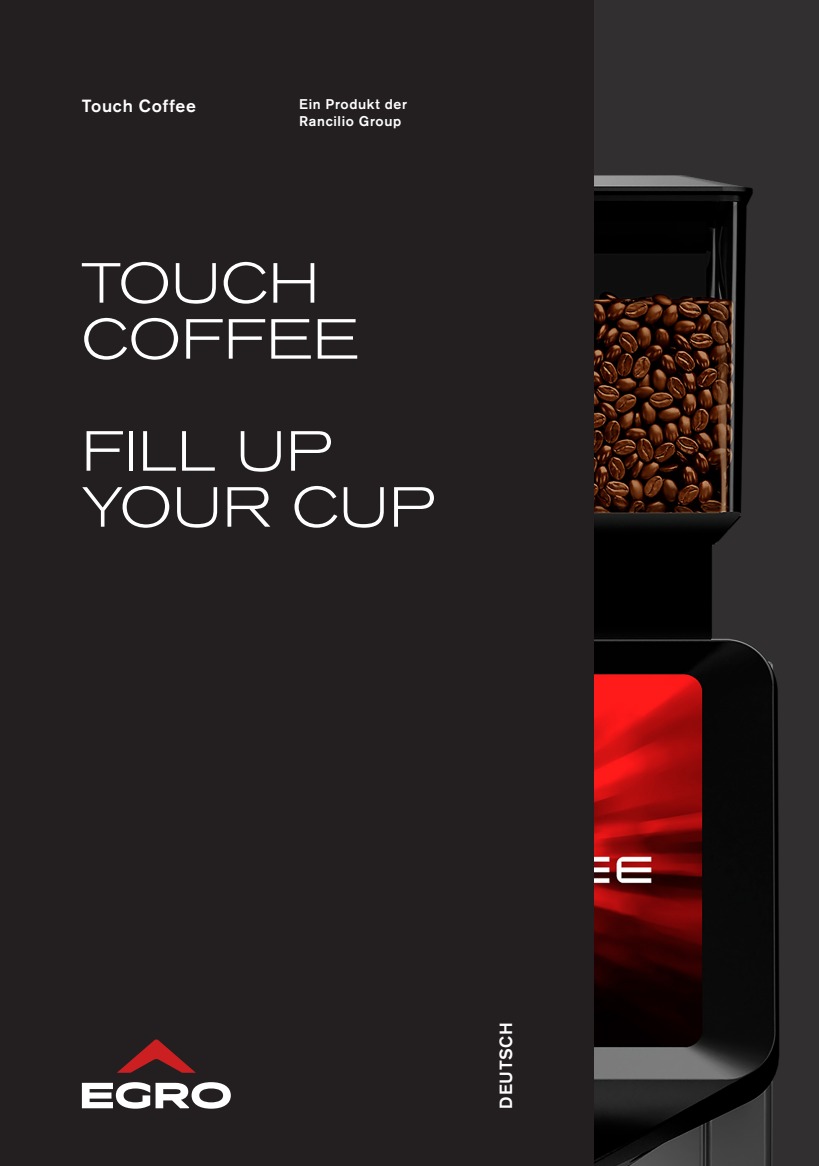
<style>
.page{position:relative;width:819px;height:1166px;background:#312f30}
.page>*{position:absolute;margin:0;border:0;box-sizing:border-box;transform-origin:0 0}
.Titles{font:300 expanded 56px "Akzidenz Grotesk BQ";letter-spacing:.015em;color:#fff}
.Body_Copy{font:500 17.5px "Akzidenz Grotesk BQ";letter-spacing:.04em;color:#fff}
.Body_Copy-2{font:500 14px/16.8px "Akzidenz Grotesk BQ";letter-spacing:.045em;color:#fff}
</style>
<div class="page">
<img style="left:594px;top:175px;width:186px;height:991px">
<div style="left:0;top:0;width:594px;height:1166px;background:#231f20"></div>
<svg style="left:82px;top:1082px;width:149px;height:26px"></svg>
<svg style="left:117px;top:1039px;width:79px;height:34px"></svg>
<p class="Body_Copy" style="left:82px;top:95px;width:115px">Touch Coffee</p>
<p class="Body_Copy-2" style="left:299px;top:96px;width:109px">Ein Produkt der<br>Rancilio Group</p>
<p class="Titles" style="left:82px;top:251px;width:238px">TOUCH</p>
<p class="Titles" style="left:82px;top:307px;width:279px">COFFEE</p>
<p class="Titles" style="left:82px;top:419px;width:251px">FILL UP</p>
<p class="Titles" style="left:82px;top:475px;width:354px">YOUR CUP</p>
<p class="Body_Copy" style="left:495px;top:1108px;width:88px;rotate:-90deg">DEUTSCH</p>
</div>
